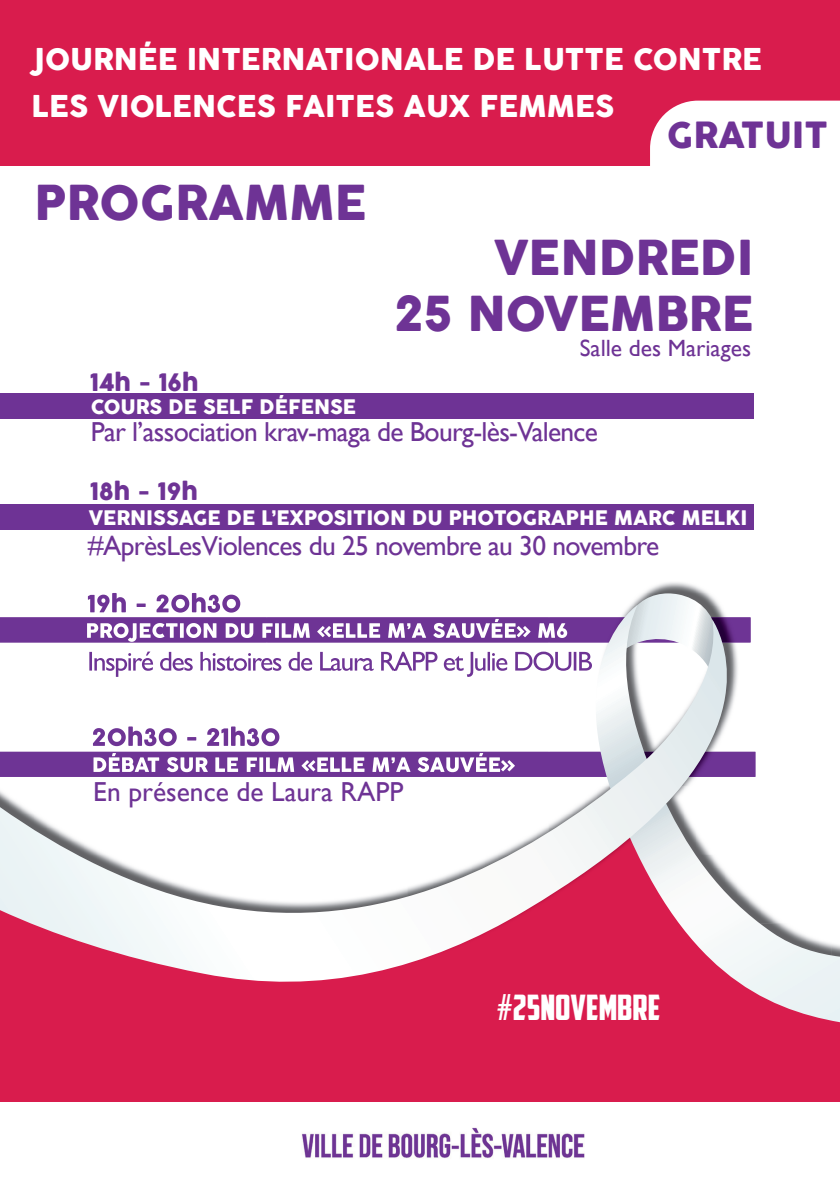
<style>
.page{position:relative;width:840px;height:1191px;background:#fff}
.page>*{position:absolute;margin:0;border:0;box-sizing:border-box;transform-origin:0 0}
.t1{font:47px/56.4px "COCOGOOSE";color:#6e3395;text-align:right}
.t2{font:35.2px "American Captain";color:#fff}
.t3{font:35.2px "COCOGOOSE";color:#6e3395}
.t4{font:29.4px/47px "COCOGOOSE";color:#fff}
.t5{font:27.4px "Gill Sans";letter-spacing:-.025em;color:#6e3395}
.t6{font:27.4px "Gill Sans";color:#6e3395}
.t7{font:23.6px "Gill Sans";color:#6e3395}
.t8{font:23.6px "COCOGOOSE";color:#6e3395}
.t9{font:19.6px "COCOGOOSE";color:#fff}
</style>
<div class="page">
<div style="left:0;top:0;width:839px;height:166px;background:#d91c4d"></div>
<div style="left:650px;top:101px;width:189px;height:65px;background:#fff"></div>
<div style="left:0;top:393px;width:753px;height:25px;background:#6e3395"></div>
<div style="left:0;top:504px;width:753px;height:25px;background:#6e3395"></div>
<div style="left:613px;top:1026px;width:226px;height:76px;background:#d91c4d"></div>
<div style="left:0;top:933px;width:613px;height:181px;background:#d91c4d"></div>
<div style="left:0;top:1103px;width:839px;height:88px;background:#fff"></div>
<img style="left:88px;top:593px;width:152px;height:19px">
<img style="left:0;top:617px;width:558px;height:2px">
<img style="left:613px;top:1022px;width:226px;height:4px">
<svg style="left:631px;top:593px;width:86px;height:12px"></svg>
<svg style="left:558px;top:605px;width:281px;height:417px"></svg>
<svg style="left:0;top:619px;width:770px;height:377px"></svg>
<img style="left:302px;top:1127px;width:282px;height:31px">
<p class="t4" style="left:32px;top:36px;width:731px">JOURNÉE INTERNATIONALE DE LUTTE CONTRE<br>LES VIOLENCES FAITES AUX FEMMES</p>
<h1 class="t1" style="left:35px;top:175px;width:333px">PROGRAMME</h1>
<p class="t3" style="left:666px;top:109px;width:162px">GRATUIT</p>
<h1 class="t1" style="left:393px;top:230px;width:361px">VENDREDI<br>25 NOVEMBRE</h1>
<p class="t7" style="left:579px;top:334px;width:173px">Salle des Mariages</p>
<p class="t8" style="left:90px;top:364px;width:110px">14h - 16h</p>
<p class="t9" style="left:91px;top:391px;width:267px">COURS DE SELF DÉFENSE</p>
<p class="t5" style="left:91px;top:416px;width:508px">Par l’association krav-maga de Bourg-lès-Valence</p>
<p class="t8" style="left:90px;top:473px;width:109px">18h - 19h</p>
<p class="t9" style="left:89px;top:503px;width:660px">VERNISSAGE DE L’EXPOSITION DU PHOTOGRAPHE MARC MELKI</p>
<p class="t5" style="left:88px;top:529px;width:572px">#AprèsLesViolences du 25 novembre au 30 novembre</p>
<p class="t6" style="left:93px;top:775px;width:311px">En présence de Laura RAPP</p>
<p class="t2" style="left:496px;top:985px;width:165px">#25NOVEMBRE</p>
</div>
